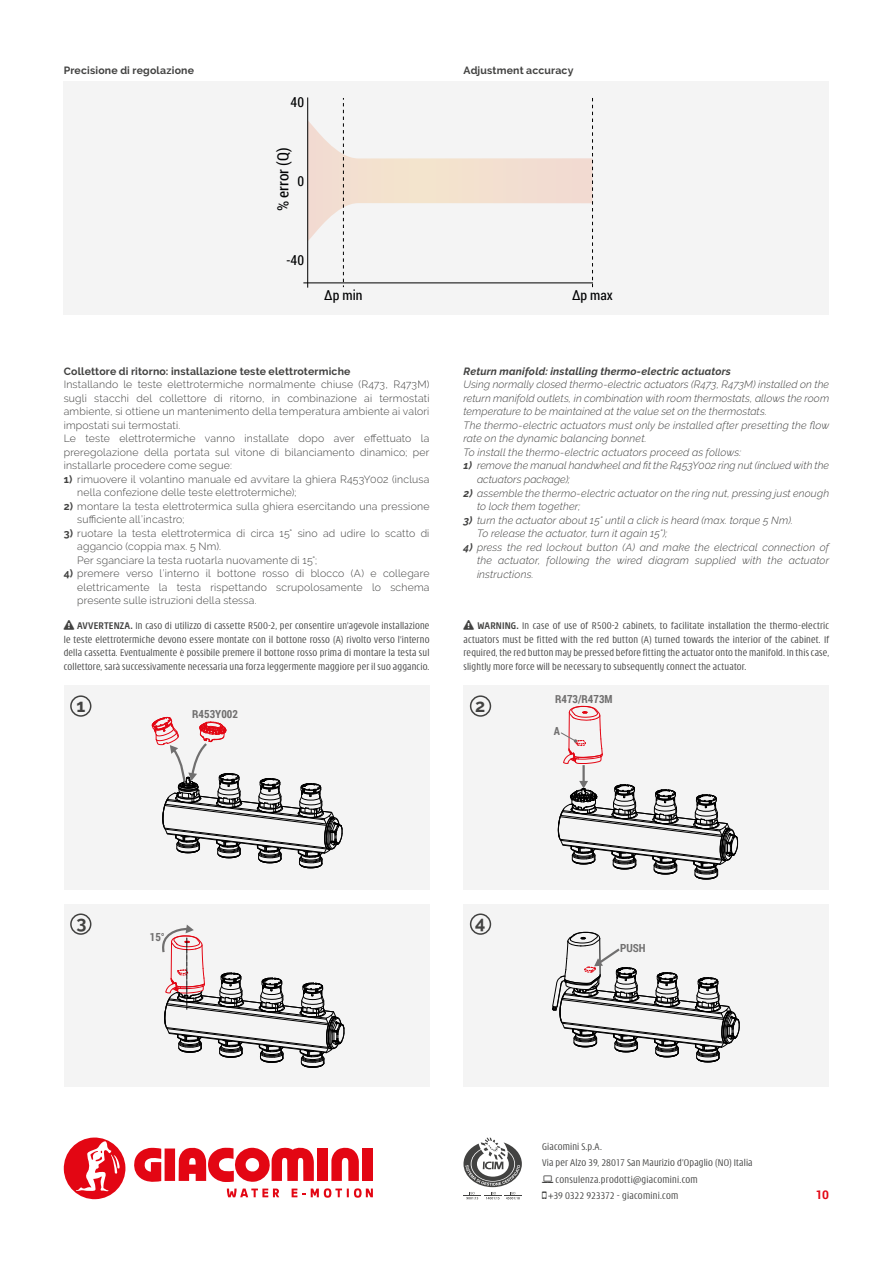
<style>
.page{position:relative;width:893px;height:1263px;background:#fff}
.page>*{position:absolute;margin:0;border:0;box-sizing:border-box;transform-origin:0 0}
.t1{font:700 18px "Raleway";color:#424241}
.t2{font:15.45px "Roboto Condensed";color:#010203}
.t3{font:13.8px "Roboto Condensed";color:#010203}
.t4{font:700 12px "Roboto";color:#e30613}
.t5{font:700 11.1px "Roboto Condensed";color:#706f6f}
.t6{font:300 10.5px/13.5px "Raleway";letter-spacing:.015em;color:#424241}
.t7{font:300 condensed 10.5px/13.5px "Modena";letter-spacing:.02em;color:#424241;text-align:justify}
.t8{font:italic 300 10.5px/13.5px "Raleway";letter-spacing:.01em;color:#424241}
.t9{font:700 10.5px "Raleway";letter-spacing:.015em;color:#424241}
.t10{font:italic 700 10.5px "Raleway";letter-spacing:.015em;color:#424241}
.s1{font-weight:700}
</style>
<div class="page">
<svg style="left:134px;top:1148px;width:27px;height:34px"></svg>
<div style="left:165px;top:1148px;width:10px;height:33px;background:#e30613"></div>
<div style="left:317px;top:1148px;width:11px;height:33px;background:#e30613"></div>
<svg style="left:331px;top:1147px;width:28px;height:34px"></svg>
<div style="left:362px;top:1148px;width:11px;height:33px;background:#e30613"></div>
<svg style="left:179px;top:1147px;width:135px;height:35px"></svg>
<svg style="left:292px;top:1188px;width:13px;height:9px"></svg>
<svg style="left:311px;top:1188px;width:62px;height:10px"></svg>
<svg style="left:227px;top:1188px;width:52px;height:9px"></svg>
<svg style="left:64px;top:1137px;width:62px;height:62px"></svg>
<svg style="left:463px;top:1137px;width:59px;height:62px"></svg>
<div style="left:64px;top:685px;width:365px;height:204px;background:#f4f4f4"></div>
<div style="left:70px;top:695px;width:21px;height:22px;border:2px solid #424241;border-radius:50%"></div>
<svg style="left:152px;top:716px;width:191px;height:152px"></svg>
<div style="left:463px;top:685px;width:366px;height:204px;background:#f4f4f4"></div>
<div style="left:470px;top:695px;width:21px;height:22px;border:2px solid #424241;border-radius:50%"></div>
<svg style="left:558px;top:706px;width:180px;height:173px"></svg>
<div style="left:64px;top:904px;width:365px;height:183px;background:#f4f4f4"></div>
<div style="left:70px;top:913px;width:21px;height:22px;border:2px solid #424241;border-radius:50%"></div>
<svg style="left:162px;top:925px;width:183px;height:142px"></svg>
<div style="left:463px;top:904px;width:366px;height:183px;background:#f4f4f4"></div>
<div style="left:470px;top:913px;width:21px;height:22px;border:2px solid #424241;border-radius:50%"></div>
<svg style="left:552px;top:931px;width:188px;height:131px"></svg>
<div style="left:64px;top:81px;width:765px;height:234px;background:#f4f4f4"></div>
<hr style="left:307px;top:98px;width:1px;height:189px;background:#000">
<hr style="left:304px;top:283px;width:288px;height:1px;background:#000">
<svg style="left:308px;top:98px;width:285px;height:189px"></svg>
<p class="t9" style="left:64px;top:64px;width:132px">Precisione di regolazione</p>
<h3 class="t3" style="left:291px;top:92px;width:15px">40</h3>
<h2 class="t2" style="left:272px;top:211px;width:65px;rotate:-90deg">% error (Q)</h2>
<h3 class="t3" style="left:297px;top:171px;width:8px">0</h3>
<h3 class="t3" style="left:287px;top:251px;width:19px">-40</h3>
<p class="t9" style="left:463px;top:64px;width:111px">Adjustment accuracy</p>
<h3 class="t3" style="left:324px;top:285px;width:40px">∆p min</h3>
<h3 class="t3" style="left:572px;top:285px;width:42px">∆p max</h3>
<p class="t9" style="left:64px;top:365px;width:288px">Collettore di ritorno: installazione teste elettrotermiche</p>
<p class="t6" style="left:64px;top:378px;width:367px">Installando le teste elettrotermiche normalmente chiuse (R473, R473M) sugli stacchi del collettore di ritorno, in combinazione ai termostati ambiente, si ottiene un mantenimento della temperatura ambiente ai valori impostati sui termostati.<br>Le teste elettrotermiche vanno installate dopo aver effettuato la preregolazione della portata sul vitone di bilanciamento dinamico; per installarle procedere come segue:</p>
<p class="t6" style="left:77px;top:472px;width:354px;text-indent:-14px"><span class="s1">1)</span> rimuovere il volantino manuale ed avvitare la ghiera R453Y002 (inclusa nella confezione delle teste elettrotermiche);</p>
<p class="t6" style="left:77px;top:499px;width:354px;text-indent:-14px"><span class="s1">2)</span> montare la testa elettrotermica sulla ghiera esercitando una pressione sufficiente all’incastro;</p>
<p class="t6" style="left:77px;top:526px;width:354px;text-indent:-14px"><span class="s1">3)</span> ruotare la testa elettrotermica di circa 15° sino ad udire lo scatto di aggancio (coppia max. 5 Nm).<br>Per sganciare la testa ruotarla nuovamente di 15°;</p>
<p class="t6" style="left:77px;top:567px;width:354px;text-align:justify;text-indent:-13px"><span class="s1">4)</span> premere verso l’interno il bottone rosso di blocco (A) e collegare elettricamente la testa rispettando scrupolosamente lo schema presente sulle istruzioni della stessa.</p>
<p class="t7" style="left:64px;top:619px;width:367px">❑ <span class="s1">AVVERTENZA.</span> In caso di utilizzo di cassette R500-2, per consentire un’agevole installazione le teste elettrotermiche devono essere montate con il bottone rosso (A) rivolto verso l’interno della cassetta. Eventualmente è possibile premere il bottone rosso prima di montare la testa sul collettore, sarà successivamente necessaria una forza leggermente maggiore per il suo aggancio.</p>
<h1 class="t1" style="left:76px;top:695px;width:10px">1</h1>
<p class="t5" style="left:192px;top:706px;width:47px">R453Y002</p>
<p class="t10" style="left:463px;top:365px;width:269px">Return manifold: installing thermo-electric actuators</p>
<p class="t8" style="left:463px;top:378px;width:367px">Using normally closed thermo-electric actuators (R473, R473M) installed on the return manifold outlets, in combination with room thermostats, allows the room temperature to be maintained at the value set on the thermostats.<br>The thermo-electric actuators must only be installed after presetting the flow rate on the dynamic balancing bonnet.<br>To install the thermo-electric actuators proceed as follows:</p>
<p class="t8" style="left:477px;top:459px;width:354px;text-indent:-14px"><span class="s1">1)</span> remove the manual handwheel and fit the R453Y002 ring nut (inclued with the actuators package);</p>
<p class="t8" style="left:477px;top:486px;width:354px;text-indent:-13px"><span class="s1">2)</span> assemble the thermo-electric actuator on the ring nut, pressing just enough to lock them together;</p>
<p class="t8" style="left:477px;top:513px;width:317px;text-indent:-14px"><span class="s1">3)</span> turn the actuator about 15° until a click is heard (max. torque 5 Nm).<br>To release the actuator, turn it again 15°);</p>
<p class="t8" style="left:477px;top:540px;width:354px;text-align:justify;text-indent:-14px"><span class="s1">4)</span> press the red lockout button (A) and make the electrical connection of the actuator, following the wired diagram supplied with the actuator instructions.</p>
<p class="t7" style="left:463px;top:619px;width:367px">❑ <span class="s1">WARNING.</span> In case of use of R500-2 cabinets, to facilitate installation the thermo-electric actuators must be fitted with the red button (A) turned towards the interior of the cabinet. If required, the red button may be pressed before fitting the actuator onto the manifold. In this case, slightly more force will be necessary to subsequently connect the actuator.</p>
<h1 class="t1" style="left:475px;top:695px;width:12px">2</h1>
<p class="t5" style="left:555px;top:691px;width:59px">R473/R473M</p>
<p class="t5" style="left:554px;top:723px;width:8px">A</p>
<p class="t5" style="left:80px;top:906px;width:8px">A</p>
<h1 class="t1" style="left:76px;top:912px;width:12px">3</h1>
<p class="t5" style="left:150px;top:929px;width:17px">15°</p>
<h1 class="t1" style="left:475px;top:912px;width:12px">4</h1>
<p class="t5" style="left:620px;top:940px;width:27px">PUSH</p>
<p class="t7" style="left:542px;top:1140px;width:61px">Giacomini S.p.A.</p>
<p class="t7" style="left:542px;top:1156px;width:212px">Via per Alzo 39, 28017 San Maurizio d’Opaglio (NO) Italia</p>
<p class="t7" style="left:556px;top:1173px;width:144px">consulenza.prodotti@giacomini.com</p>
<p class="t7" style="left:549px;top:1189px;width:131px">+39 0322 923372 - giacomini.com</p>
<p class="t4" style="left:816px;top:1186px;width:15px">10</p>
</div>
